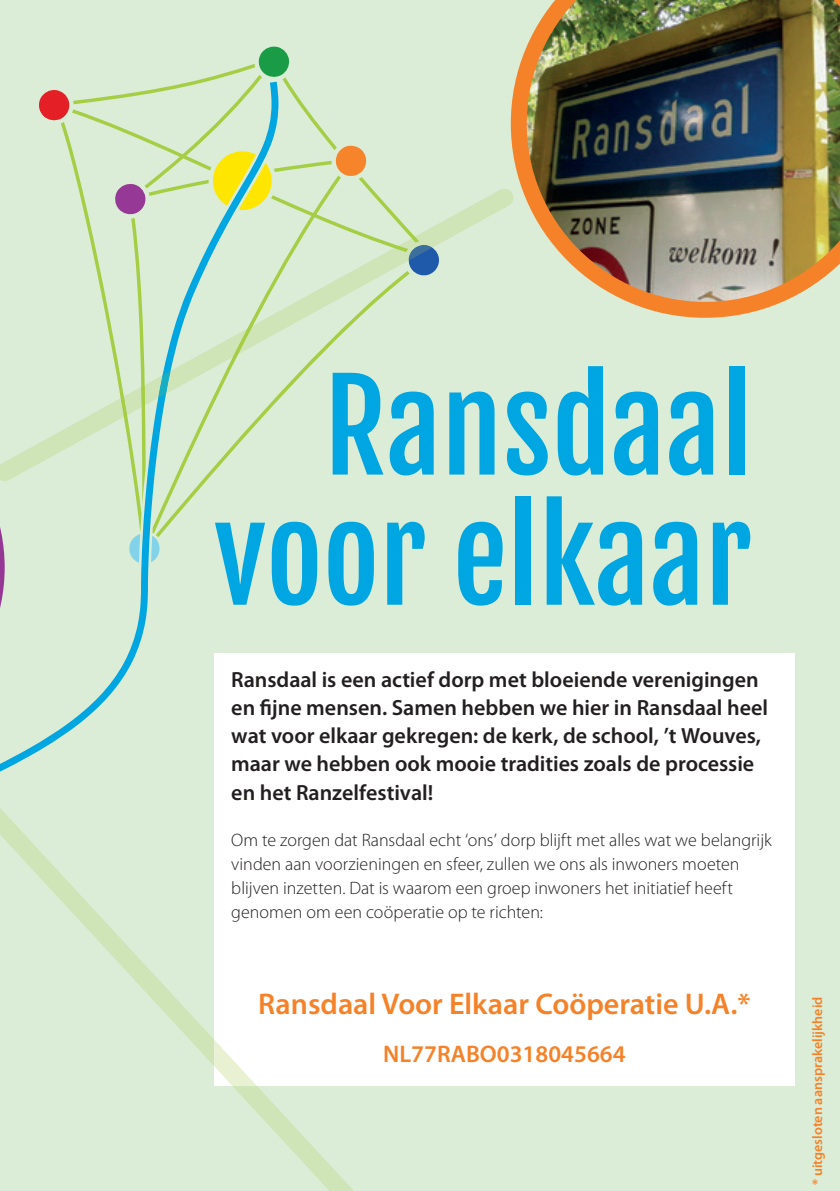
<style>
.page{position:relative;width:840px;height:1191px;background:#fff}
.page>*{position:absolute;margin:0;border:0;box-sizing:border-box;transform-origin:0 0}
.t1{font:600 30px "Myriad Pro";color:#f58229}
.t2{font:600 24px "Myriad Pro";color:#f58229}
.t3{font:600 22px/28px "Myriad Pro";color:#231f20}
.t4{font:300 18px/24px "Myriad Pro";color:#231f20}
.t5{font:600 14px "Myriad Pro";color:#f58229}
</style>
<div class="page">
<div style="left:0;top:0;width:839px;height:1191px;background:#dbedd7"></div>
<div style="left:214px;top:654px;width:580px;height:432px;background:#fff"></div>
<svg style="left:514px;top:391px;width:33px;height:84px"></svg>
<svg style="left:557px;top:366px;width:45px;height:109px"></svg>
<svg style="left:614px;top:391px;width:43px;height:84px"></svg>
<svg style="left:669px;top:391px;width:43px;height:84px"></svg>
<div style="left:728px;top:366px;width:15px;height:108px;background:#00a6e1"></div>
<svg style="left:458px;top:522px;width:44px;height:83px"></svg>
<div style="left:515px;top:496px;width:15px;height:109px;background:#00a6e1"></div>
<svg style="left:546px;top:496px;width:95px;height:109px"></svg>
<svg style="left:653px;top:522px;width:43px;height:83px"></svg>
<svg style="left:712px;top:522px;width:37px;height:83px"></svg>
<svg style="left:0;top:605px;width:278px;height:167px"></svg>
<svg style="left:5px;top:189px;width:509px;height:292px"></svg>
<svg style="left:38px;top:46px;width:401px;height:559px"></svg>
<svg style="left:0;top:808px;width:354px;height:383px"></svg>
<svg style="left:214px;top:1039px;width:43px;height:47px"></svg>
<img style="left:510px;top:0;width:329px;height:318px">
<svg style="left:0;top:462px;width:5px;height:283px"></svg>
<svg style="left:260px;top:699px;width:10px;height:16px"></svg>
<p class="t3" style="left:231px;top:665px;width:538px">Ransdaal is een actief dorp met bloeiende verenigingen en jne mensen. Samen hebben we hier in Ransdaal heel wat voor elkaar gekregen: de kerk, de school, ’t Wouves, maar we hebben ook mooie tradities zoals de processie en het Ranzelfestival!</p>
<p class="t4" style="left:231px;top:828px;width:541px">Om te zorgen dat Ransdaal echt ‘ons’ dorp blijft met alles wat we belangrijk vinden aan voorzieningen en sfeer, zullen we ons als inwoners moeten blijven inzetten. Dat is waarom een groep inwoners het initiatief heeft genomen om een coöperatie op te richten:</p>
<p class="t1" style="left:258px;top:985px;width:493px">Ransdaal Voor Elkaar Coöperatie U.A.*</p>
<p class="t2" style="left:383px;top:1038px;width:244px">NL77RABO0318045664</p>
<p class="t5" style="left:808px;top:1185px;width:190px;rotate:-90deg">* uitgesloten aansprakelijkheid</p>
</div>
